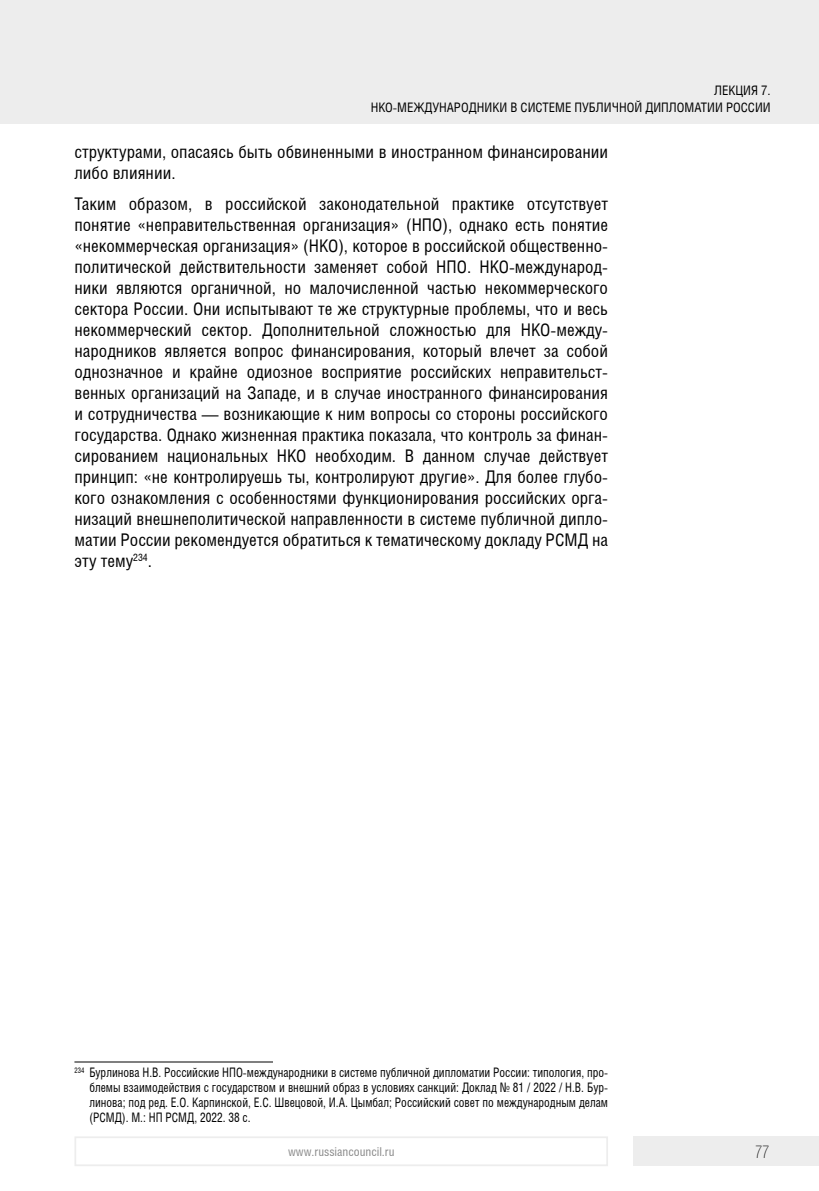
<style>
.page{position:relative;width:819px;height:1191px;background:#fff}
.page>*{position:absolute;margin:0;border:0;box-sizing:border-box;transform-origin:0 0}
.Основной_текст{font:17.5px/21px "Helios Cond";color:#000}
.t1{font:17.5px "Helios Cond Thin C";color:#000}
.Сноска_3_цифры{font:13.12px/14.9px "Helios Cond";color:#000;text-align:justify;scale:.9 1}
.Kolontitul_X_X{font:13.12px/17.5px "Helios Cond";color:#000;text-align:right}
.t2{font:12.25px "Helios Cond";color:#878787}
</style>
<div class="page">
<div style="left:0;top:0;width:819px;height:124px;background:#ededed"></div>
<div style="left:632px;top:1136px;width:187px;height:30px;background:#ededed"></div>
<div style="left:74px;top:1136px;width:534px;height:30px;border:2px solid #ededed"></div>
<hr style="left:74px;top:1061px;width:199px;height:1px;background:#000">
<p class="Kolontitul_X_X" style="left:370px;top:81px;width:401px">ЛЕКЦИЯ 7.<br>НКО-МЕЖДУНАРОДНИКИ В СИСТЕМЕ ПУБЛИЧНОЙ ДИПЛОМАТИИ РОССИИ</p>
<p class="Основной_текст" style="left:74px;top:141px;width:535px">структурами, опасаясь быть обвиненными в иностранном финансировании либо влиянии.</p>
<p class="Основной_текст" style="left:74px;top:193px;width:535px;text-align:justify">Таким образом, в российской законодательной практике отсутствует понятие «неправительственная организация» (НПО), однако есть понятие «некоммерческая организация» (НКО), которое в российской общественно&shy;политической действительности заменяет собой НПО. НКО-международ&shy;ники являются органичной, но малочисленной частью некоммерческого сектора России. Они испытывают те же структурные проблемы, что и весь некоммерческий сектор. Дополнительной сложностью для НКО-между&shy;народников является вопрос финансирования, который влечет за собой однозначное и крайне одиозное восприятие российских неправительст&shy;венных организаций на Западе, и в случае иностранного финансирования и сотрудничества — возникающие к ним вопросы со стороны российского государства. Однако жизненная практика показала, что контроль за финан&shy;сированием национальных НКО необходим. В данном случае действует принцип: «не контролируешь ты, контролируют другие». Для более глубо&shy;кого ознакомления с особенностями функционирования российских орга&shy;низаций внешнеполитической направленности в системе публичной дипло&shy;матии России рекомендуется обратиться к тематическому докладу РСМД на эту тему<sup>234</sup>.</p>
<p class="Сноска_3_цифры" style="left:89px;top:1064px;width:577px;text-indent:-15px"><sup>234</sup> Бурлинова Н.В. Российские НПО-международники в системе публичной дипломатии России: типология, про&shy;блемы взаимодействия с государством и внешний образ в условиях санкций : Доклад № 81 / 2022 / Н.В. Бур&shy;линова; под ред. Е.О. Карпинской, Е.С. Швецовой, И.А. Цымбал; Российский совет по международным делам (РСМД). М.: НП РСМД, 2022. 38 с.</p>
<p class="t2" style="left:288px;top:1144px;width:108px">www.russiancouncil.ru</p>
<p class="t1" style="left:755px;top:1142px;width:16px">77</p>
</div>
